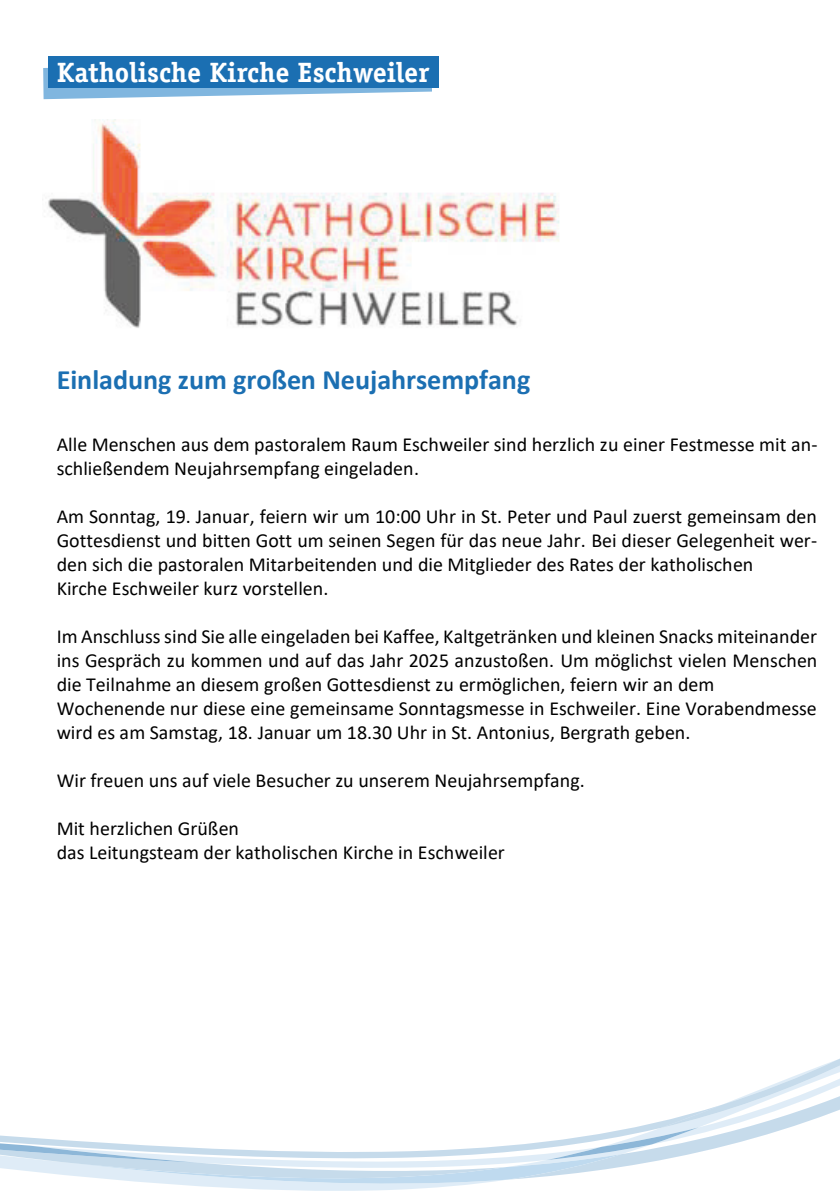
<style>
.page{position:relative;width:840px;height:1191px;background:#fff}
.page>*{position:absolute;margin:0;border:0;box-sizing:border-box;transform-origin:0 0}
.t1{font:700 28px "Calibri";color:#1b6fb2}
.t2{font:700 28px "Officina Serif";color:#fff}
.t3{font:20px/24px "Calibri";color:#000}
</style>
<div class="page">
<svg style="left:698px;top:1059px;width:141px;height:94px"></svg>
<svg style="left:0;top:1112px;width:698px;height:79px"></svg>
<img style="left:48px;top:119px;width:512px;height:209px">
<svg style="left:43px;top:67px;width:389px;height:32px"></svg>
<div style="left:48px;top:57px;width:390px;height:31px;background:#1b6fb2"></div>
<h1 class="t2" style="left:57px;top:55px;width:374px">Katholische Kirche Eschweiler</h1>
<h1 class="t1" style="left:57px;top:360px;width:475px">Einladung zum großen Neujahrsempfang</h1>
<p class="t3" style="left:57px;top:432px;width:761px">Alle Menschen aus dem pastoralem Raum Eschweiler sind herzlich zu einer Festmesse mit an&shy;schließendem Neujahrsempfang eingeladen.</p>
<p class="t3" style="left:57px;top:504px;width:761px">Am Sonntag, 19. Januar, feiern wir um 10:00 Uhr in St. Peter und Paul zuerst gemeinsam den Gottesdienst und bitten Gott um seinen Segen für das neue Jahr. Bei dieser Gelegenheit wer&shy;den sich die pastoralen Mitarbeitenden und die Mitglieder des Rates der katholischen<br>Kirche Eschweiler kurz vorstellen.</p>
<p class="t3" style="left:57px;top:624px;width:761px">Im Anschluss sind Sie alle eingeladen bei Kaffee, Kaltgetränken und kleinen Snacks miteinander ins Gespräch zu kommen und auf das Jahr 2025 anzustoßen. Um möglichst vielen Menschen die Teilnahme an diesem großen Gottesdienst zu ermöglichen, feiern wir an dem Wochenende nur diese eine gemeinsame Sonntagsmesse in Eschweiler. Eine Vorabendmesse wird es am Samstag, 18. Januar um 18.30 Uhr in St. Antonius, Bergrath geben.</p>
<p class="t3" style="left:57px;top:768px;width:529px">Wir freuen uns auf viele Besucher zu unserem Neujahrsempfang.</p>
<p class="t3" style="left:57px;top:816px;width:449px">Mit herzlichen Grüßen<br>das Leitungsteam der katholischen Kirche in Eschweiler</p>
</div>
